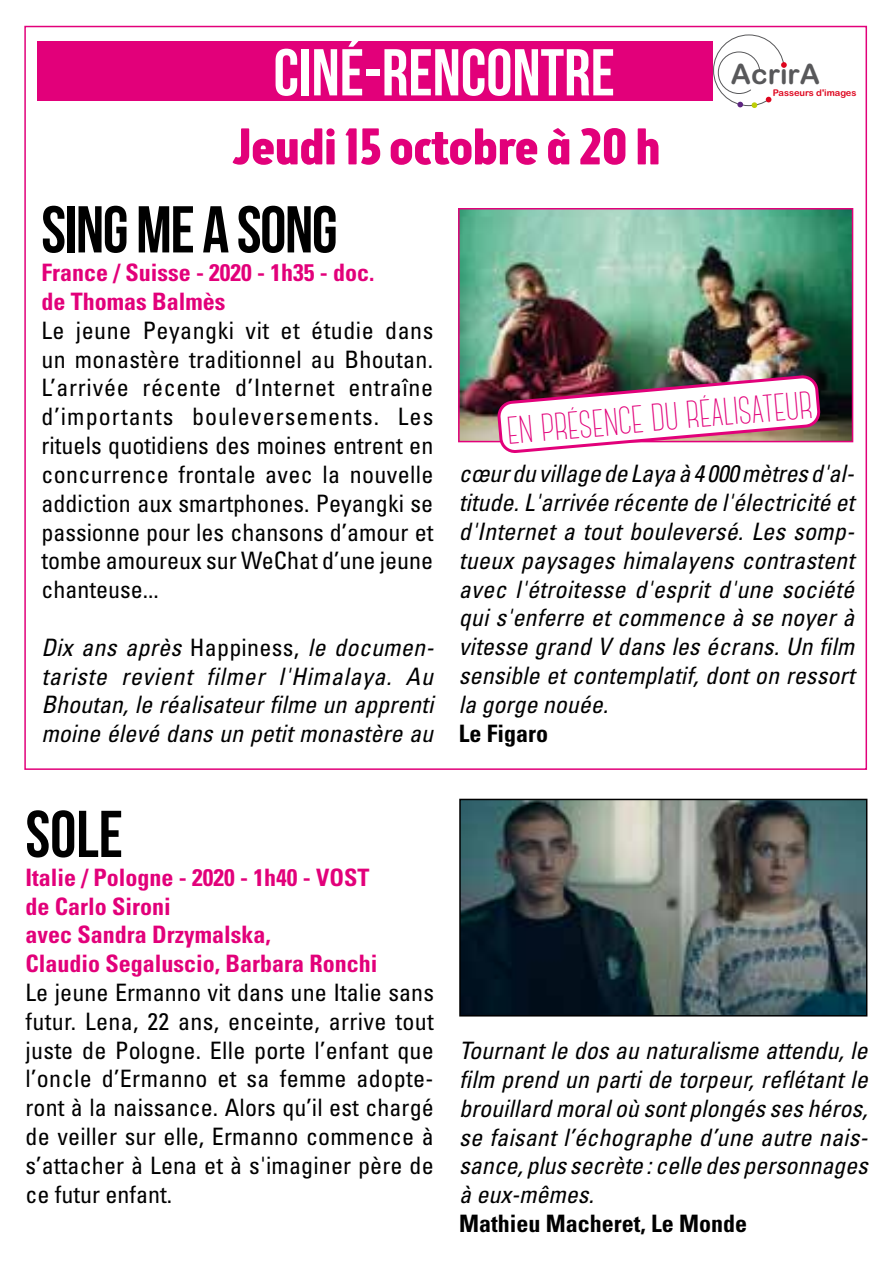
<style>
.page{position:relative;width:893px;height:1276px;background:#fff}
.page>*{position:absolute;margin:0;border:0;box-sizing:border-box;transform-origin:0 0}
.t1{font:66px "Bebas Neue";letter-spacing:-.02em;color:#000}
.t2{font:66px "Bebas Neue";color:#fff}
.t3{font:700 51px "Brooklyn Samuels Four";color:#e2007a}
.t4{font:300 38.7px "Canter";color:#e2007a}
.t5{font:28.2px "Arial Rounded MT Bold";color:#58585a}
.t6{font:italic condensed 24px/28.8px "Univers";letter-spacing:.005em;color:#000;text-align:justify}
.t7{font:condensed 24px/28.8px "Univers";color:#000;text-align:justify}
.t8{font:700 condensed 24px/28.8px "Univers";color:#e2007a}
.t9{font:700 condensed 24px "Univers";color:#000}
.t10{font:9.3px "Arial Rounded MT Bold";color:#de061f}
.s1{font-style:normal}
</style>
<div class="page">
<img style="left:462px;top:801px;width:402px;height:212px">
<div style="left:459px;top:798px;width:408px;height:218px;border:2px solid #000"></div>
<img style="left:461px;top:211px;width:389px;height:228px">
<div style="left:458px;top:208px;width:395px;height:234px;border:2px solid #e2007a"></div>
<div style="left:37px;top:41px;width:814px;height:59px;background:#e2007a"></div>
<div style="left:713px;top:35px;width:143px;height:73px;background:#fff"></div>
<svg style="left:713px;top:35px;width:74px;height:73px"></svg>
<img style="left:498px;top:376px;width:324px;height:76px">
<h1 class="t2" style="left:273px;top:36px;width:343px">CINÉ-RENCONTRE</h1>
<h2 class="t3" style="left:232px;top:117px;width:429px">Jeudi 15 octobre à 20 h</h2>
<p class="t5" style="left:731px;top:58px;width:91px">AcrirA</p>
<p class="t10" style="left:773px;top:88px;width:85px">Passeurs d'images</p>
<h1 class="t1" style="left:41px;top:193px;width:298px">SING ME A SONG</h1>
<p class="t8" style="left:41px;top:258px;width:335px">France / Suisse - 2020 - 1h35 - doc. de Thomas Balmès</p>
<p class="t7" style="left:41px;top:315px;width:394px">Le jeune Peyangki vit et étudie dans un monastère traditionnel au Bhoutan.<br>L’arrivée récente d’Internet entraîne d’importants bouleversements. Les rituels quotidiens des moines entrent en concurrence frontale avec la nouvelle addiction aux smartphones. Peyangki se passionne pour les chansons d’amour et tombe amoureux sur WeChat d’une jeune chanteuse...</p>
<p class="t6" style="left:41px;top:632px;width:394px">Dix ans après <span class="s1">Happiness,</span> le documen&shy;tariste revient filmer l'Himalaya. Au Bhoutan, le réalisateur filme un apprenti moine élevé dans un petit monastère au</p>
<h3 class="t4" style="left:505px;top:413px;width:308px;rotate:-5deg">EN PRÉSENCE DU RÉALISATEUR</h3>
<p class="t6" style="left:459px;top:459px;width:397px">cœur du village de Laya à 4 000 mètres d'al&shy;titude. L'arrivée récente de l'électricité et d'Internet a tout bouleversé. Les somp&shy;tueux paysages himalayens contrastent avec l'étroitesse d'esprit d'une société qui s'enferre et commence à se noyer à vitesse grand V dans les écrans. Un film sensible et contemplatif, dont on ressort la gorge nouée.</p>
<p class="t9" style="left:459px;top:718px;width:91px">Le Figaro</p>
<h1 class="t1" style="left:26px;top:798px;width:99px">SOLE</h1>
<p class="t8" style="left:26px;top:863px;width:354px">Italie / Pologne - 2020 - 1h40 - VOST de Carlo Sironi<br>avec Sandra Drzymalska,<br>Claudio Segaluscio, Barbara Ronchi</p>
<p class="t7" style="left:26px;top:977px;width:410px">Le jeune Ermanno vit dans une Italie sans futur. Lena, 22 ans, enceinte, arrive tout juste de Pologne. Elle porte l’enfant que l’oncle d’Ermanno et sa femme adopte&shy;ront à la naissance. Alors qu’il est chargé de veiller sur elle, Ermanno commence à s’attacher à Lena et à s'imaginer père de ce futur enfant.</p>
<p class="t6" style="left:459px;top:1035px;width:410px">Tournant le dos au naturalisme attendu, le film prend un parti de torpeur, reflétant le brouillard moral où sont plongés ses héros, se faisant l’échographe d’une autre nais&shy;sance, plus secrète : celle des personnages à eux-mêmes.</p>
<p class="t9" style="left:459px;top:1208px;width:289px">Mathieu Macheret, Le Monde</p>
</div>
